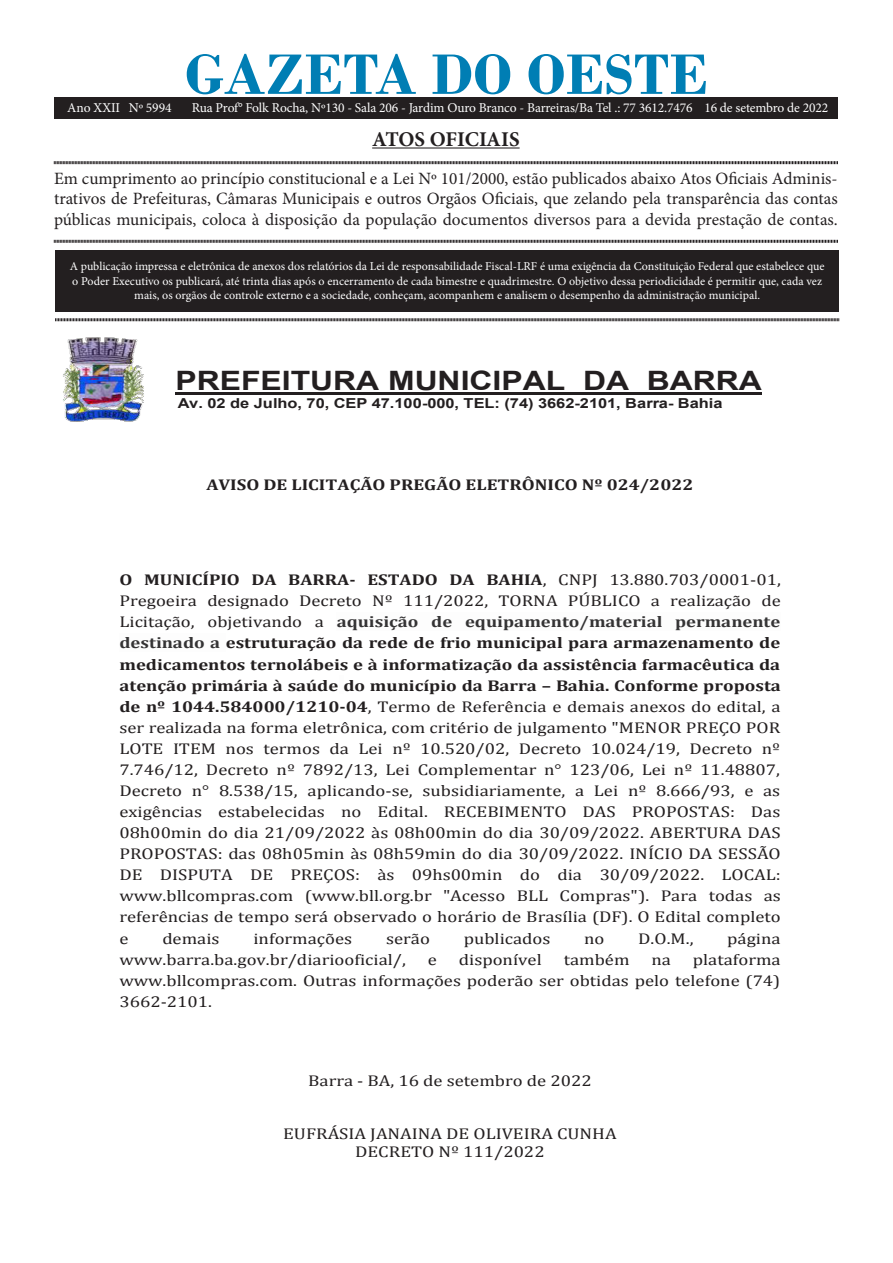
<style>
.page{position:relative;width:893px;height:1263px;background:#fff}
.page>*{position:absolute;margin:0;border:0;box-sizing:border-box;transform-origin:0 0}
.t1{font:700 60px "Bodoni";color:#007eb4}
.t2{font:700 26.7px "Arial";color:#231f20;scale:1.19 1}
.t3{font:700 21px "Minion Pro";letter-spacing:-.005em;color:#231f20}
.t4{font:17.25px/20.7px "Minion Pro";color:#231f20;text-align:justify}
.t5{font:15.6px/21px "Cambria";color:#231f20;text-align:justify;scale:1.19 1}
.t6{font:700 15.6px "Cambria";color:#231f20;scale:1.19 1}
.t7{font:700 13.8px "Arial";color:#231f20;scale:1.19 1}
.t8{font:13.5px "Minion Pro";letter-spacing:-.01em;color:#fff}
.t9{font:12px/14.4px "Minion Pro";color:#fff;text-align:center}
.s1{font-weight:700}
.s2{font-weight:700;color:#353435}
</style>
<div class="page">
<div style="left:55px;top:250px;width:784px;height:61px;background:#231f20"></div>
<hr style="left:372px;top:147px;width:148px;height:2px;background:#231f20">
<svg style="left:54px;top:161px;width:784px;height:4px"></svg>
<svg style="left:54px;top:239px;width:784px;height:4px"></svg>
<svg style="left:55px;top:318px;width:784px;height:4px"></svg>
<div style="left:54px;top:98px;width:784px;height:20px;background:#231f20"></div>
<hr style="left:176px;top:392px;width:586px;height:3px;background:#231f20">
<img style="left:63px;top:337px;width:81px;height:85px">
<p class="t1" style="left:185px;top:39px;width:525px">GAZETA DO OESTE</p>
<p class="t3" style="left:372px;top:124px;width:149px">ATOS OFICIAIS</p>
<p class="t4" style="left:54px;top:168px;width:785px">Em cumprimento ao princípio constitucional e a Lei Nº 101/2000, estão publicados abaixo Atos Oficiais Adminis&shy;trativos de Prefeituras, Câmaras Municipais e outros Orgãos Oficiais, que zelando pela transparência das contas públicas municipais, coloca à disposição da população documentos diversos para a devida prestação de contas.</p>
<p class="t9" style="left:70px;top:259px;width:756px">A publicação impressa e eletrônica de anexos dos relatórios da Lei de responsabilidade Fiscal-LRF é uma exigência da Constituição Federal que estabelece que o Poder Executivo os publicará, até trinta dias após o encerramento de cada bimestre e quadrimestre. O objetivo dessa periodicidade é permitir que, cada vez mais, os orgãos de controle externo e a sociedade, conheçam, acompanhem e analisem o desempenho da administração municipal.</p>
<p class="t8" style="left:67px;top:98px;width:106px">Ano XXII Nº 5994</p>
<p class="t8" style="left:192px;top:98px;width:638px">Rua Prof° Folk Rocha, Nº130 - Sala 206 - Jardim Ouro Branco - Barreiras/Ba Tel .: 77 3612.7476 16 de setembro de 2022</p>
<p class="t2" style="left:176px;top:362px;width:494px">PREFEITURA MUNICIPAL DA BARRA</p>
<p class="t7" style="left:178px;top:394px;width:459px">Av. 02 de Julho, 70, CEP 47.100-000, TEL: (74) 3662-2101, Barra- Bahia</p>
<p class="t6" style="left:206px;top:474px;width:411px">AVISO DE LICITAÇÃO PREGÃO ELETRÔNICO Nº 024/2022</p>
<p class="t5" style="left:119px;top:569px;width:557px"><span class="s1">O MUNICÍPIO DA BARRA- ESTADO DA BAHIA</span>, CNPJ 13.880.703/0001-01, Pregoeira designado Decreto Nº 111/2022, TORNA PÚBLICO a realização de Licitação, objetivando a <span class="s2">aquisição de equipamento/material permanente destinado a</span> <span class="s1">estruturação da rede de frio municipal para armazenamento de medicamentos ternolábeis e à informatização da assistência farmacêutica da atenção primária à saúde do município da Barra – Bahia. Conforme proposta de nº 1044.584000/1210-04</span>, Termo de Referência e demais anexos do edital, a ser realizada na forma eletrônica, com critério de julgamento "MENOR PREÇO POR LOTE ITEM nos termos da Lei nº 10.520/02, Decreto 10.024/19, Decreto nº 7.746/12, Decreto nº 7892/13, Lei Complementar n° 123/06, Lei nº 11.48807, Decreto n° 8.538/15, aplicando-se, subsidiariamente, a Lei nº 8.666/93, e as exigências estabelecidas no Edital. RECEBIMENTO DAS PROPOSTAS: Das 08h00min do dia 21/09/2022 às 08h00min do dia 30/09/2022. ABERTURA DAS PROPOSTAS: das 08h05min às 08h59min do dia 30/09/2022. INÍCIO DA SESSÃO DE DISPUTA DE PREÇOS: às 09hs00min do dia 30/09/2022. LOCAL: www.bllcompras.com (www.bll.org.br "Acesso BLL Compras"). Para todas as referências de tempo será observado o horário de Brasília (DF). O Edital completo e</p>
<p class="t5" style="left:162px;top:928px;width:50px">demais</p>
<p class="t5" style="left:253px;top:928px;width:85px">informações</p>
<p class="t5" style="left:386px;top:928px;width:38px">serão</p>
<p class="t5" style="left:464px;top:928px;width:74px">publicados</p>
<p class="t5" style="left:584px;top:928px;width:19px">no</p>
<p class="t5" style="left:638px;top:928px;width:48px">D.O.M.,</p>
<p class="t5" style="left:727px;top:928px;width:46px">página</p>
<p class="t5" style="left:119px;top:949px;width:242px">www.barra.ba.gov.br/diariooficial/,</p>
<p class="t5" style="left:428px;top:949px;width:9px">e</p>
<p class="t5" style="left:459px;top:949px;width:71px">disponível</p>
<p class="t5" style="left:564px;top:949px;width:57px">também</p>
<p class="t5" style="left:652px;top:949px;width:18px">na</p>
<p class="t5" style="left:119px;top:949px;width:557px;text-indent:573px">plataforma www.bllcompras.com. Outras informações poderão ser obtidas pelo telefone (74)<br>3662-2101.</p>
<p class="t5" style="left:308px;top:1070px;width:240px">Barra - BA, 16 de setembro de 2022</p>
<p class="t5" style="left:283px;top:1124px;width:282px;line-height:18.5px;text-align:center">EUFRÁSIA JANAINA DE OLIVEIRA CUNHA<br>DECRETO Nº 111/2022</p>
</div>
